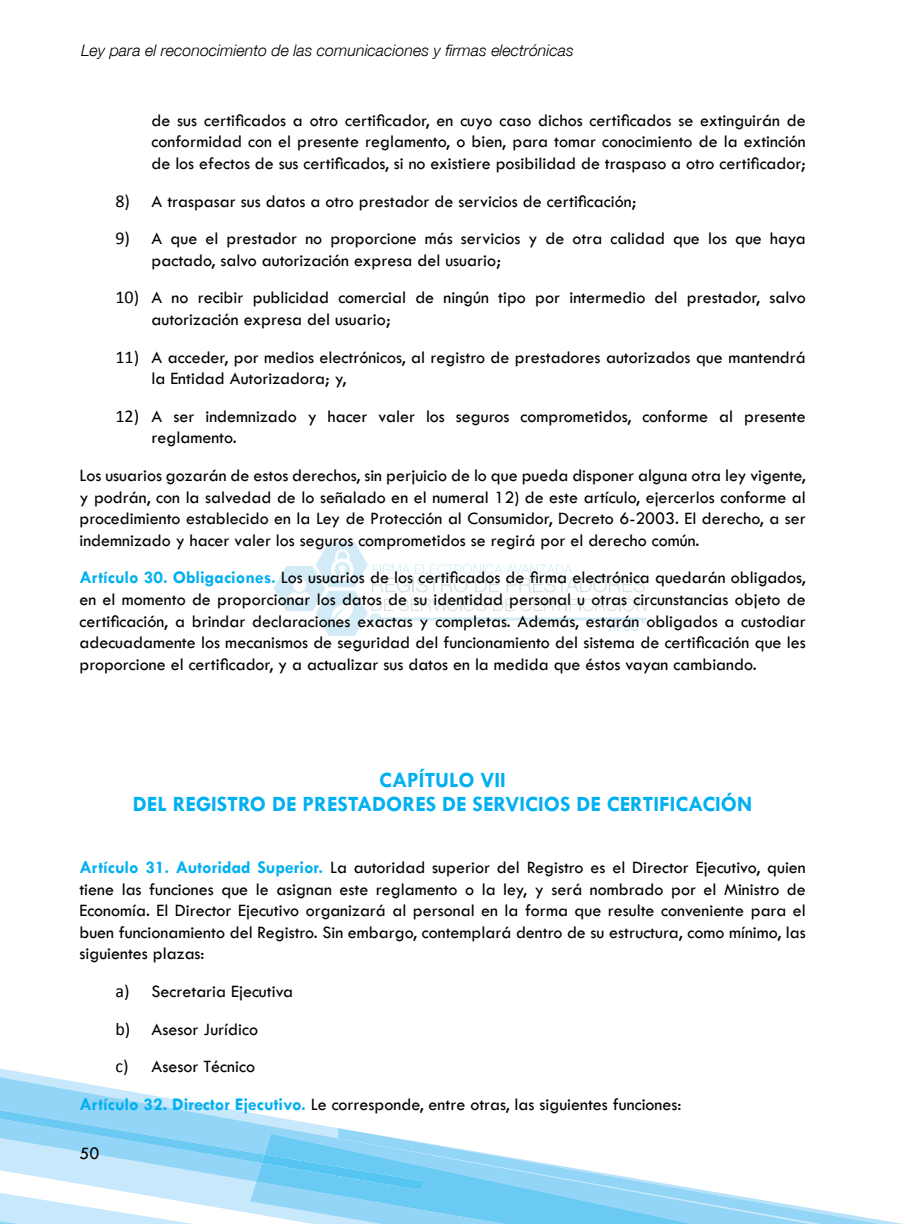
<style>
.page{position:relative;width:908px;height:1224px;background:#fff}
.page>*{position:absolute;margin:0;border:0;box-sizing:border-box;transform-origin:0 0}
.t1{font:700 22px/24px "Tw Cen";color:#00b0f0;text-align:center}
.t2{font:18px/21.6px "Tw Cen";color:#000;text-align:justify}
.t3{font:italic 300 16px "Helvetica Neue";color:#000}
.s1{font-family:"Calibri"}
.s2{font-weight:700;color:#00b0f0}
</style>
<div class="page">
<svg style="left:0;top:1074px;width:217px;height:33px"></svg>
<svg style="left:0;top:1107px;width:338px;height:117px"></svg>
<svg style="left:338px;top:1128px;width:565px;height:96px"></svg>
<svg style="left:273px;top:542px;width:373px;height:94px"></svg>
<p class="t3" style="left:81px;top:41px;width:494px">Ley para el reconocimiento de las comunicaciones y firmas electrónicas</p>
<p class="t2" style="left:151px;top:109px;width:655px">de sus certificados a otro certificador, en cuyo caso dichos certificados se extinguirán de conformidad con el presente reglamento, o bien, para tomar conocimiento de la extinción de los efectos de sus certificados, si no existiere posibilidad de traspaso a otro certificador;</p>
<p class="t2" style="left:115px;top:190px;width:522px"><span class="s1">8)</span> A traspasar sus datos a otro prestador de servicios de certificación;</p>
<p class="t2" style="left:151px;top:228px;width:655px;text-indent:-36px"><span class="s1">9)</span> A que el prestador no proporcione más servicios y de otra calidad que los que haya pactado, salvo autorización expresa del usuario;</p>
<p class="t2" style="left:151px;top:287px;width:655px;text-indent:-36px"><span class="s1">10)</span> A no recibir publicidad comercial de ningún tipo por intermedio del prestador, salvo autorización expresa del usuario;</p>
<p class="t2" style="left:151px;top:346px;width:655px;text-indent:-36px"><span class="s1">11)</span> A acceder, por medios electrónicos, al registro de prestadores autorizados que mantendrá la Entidad Autorizadora; y,</p>
<p class="t2" style="left:151px;top:405px;width:655px;text-indent:-36px"><span class="s1">12)</span> A ser indemnizado y hacer valer los seguros comprometidos, conforme al presente reglamento.</p>
<p class="t2" style="left:79px;top:464px;width:727px">Los usuarios gozarán de estos derechos, sin perjuicio de lo que pueda disponer alguna otra ley vigente, y podrán, con la salvedad de lo señalado en el numeral 12) de este artículo, ejercerlos conforme al procedimiento establecido en la Ley de Protección al Consumidor, Decreto 6-2003. El derecho, a ser indemnizado y hacer valer los seguros comprometidos se regirá por el derecho común.</p>
<p class="t2" style="left:79px;top:567px;width:727px"><span class="s2">Artículo 30. Obligaciones.</span> Los usuarios de los certificados de firma electrónica quedarán obligados, en el momento de proporcionar los datos de su identidad personal u otras circunstancias objeto de certificación, a brindar declaraciones exactas y completas. Además, estarán obligados a custodiar adecuadamente los mecanismos de seguridad del funcionamiento del sistema de certificación que les proporcione el certificador, y a actualizar sus datos en la medida que éstos vayan cambiando.</p>
<p class="t1" style="left:133px;top:768px;width:620px">CAPÍTULO VII<br>DEL REGISTRO DE PRESTADORES DE SERVICIOS DE CERTIFICACIÓN</p>
<p class="t2" style="left:79px;top:856px;width:727px"><span class="s2">Artículo 31. Autoridad Superior.</span> La autoridad superior del Registro es el Director Ejecutivo, quien tiene las funciones que le asignan este reglamento o la ley, y será nombrado por el Ministro de Economía. El Director Ejecutivo organizará al personal en la forma que resulte conveniente para el buen funcionamiento del Registro. Sin embargo, contemplará dentro de su estructura, como mínimo, las siguientes plazas:</p>
<p class="t2" style="left:115px;top:980px;width:179px"><span class="s1">a)</span> Secretaria Ejecutiva</p>
<p class="t2" style="left:115px;top:1018px;width:144px"><span class="s1">b)</span> Asesor Jurídico</p>
<p class="t2" style="left:115px;top:1056px;width:141px"><span class="s1">c)</span> Asesor Técnico</p>
<p class="t2" style="left:79px;top:1093px;width:603px"><span class="s2">Artículo 32. Director Ejecutivo.</span> Le corresponde, entre otras, las siguientes funciones:</p>
<p class="t2" style="left:79px;top:1143px;width:21px">50</p>
</div>
